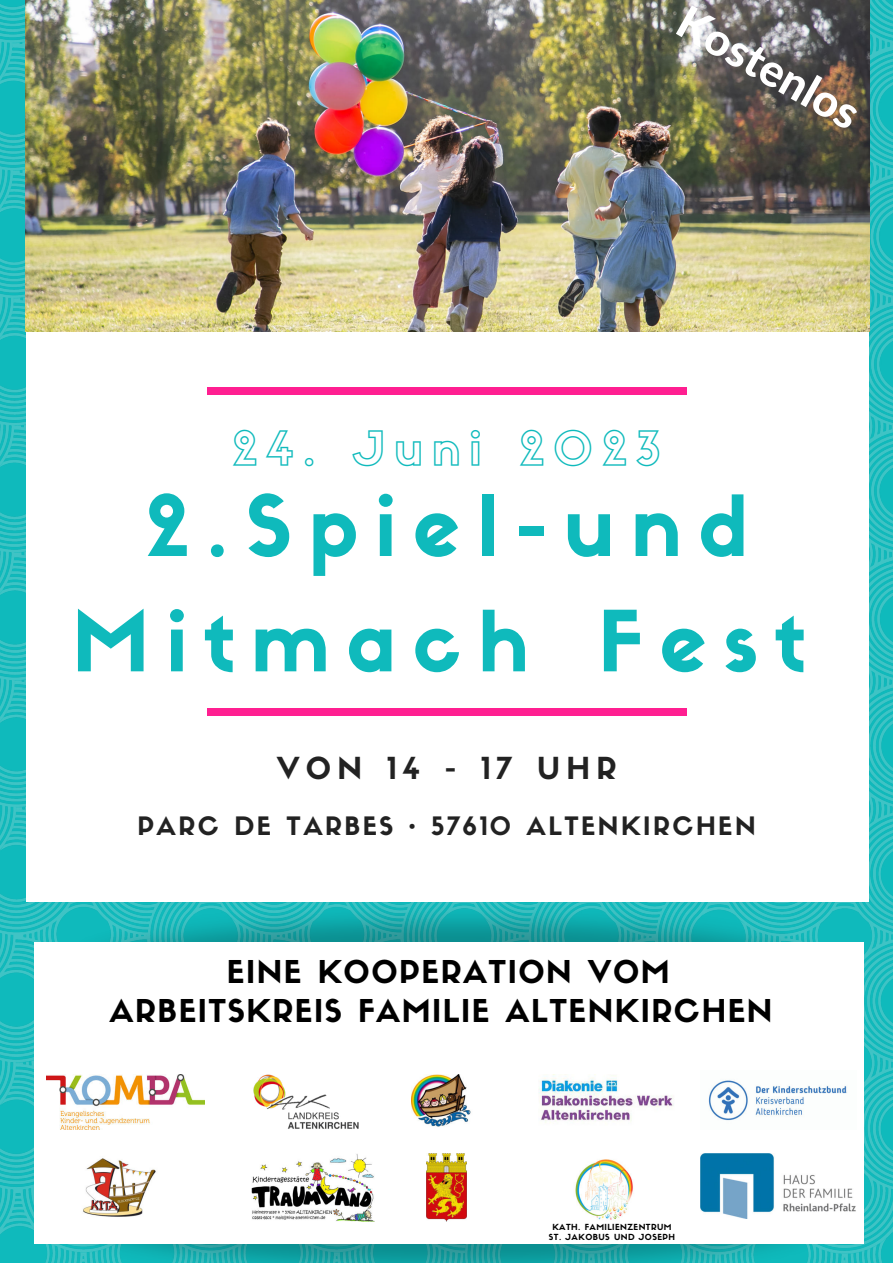
<style>
.page{position:relative;width:893px;height:1263px;background:#fff}
.page>*{position:absolute;margin:0;border:0;box-sizing:border-box;transform-origin:0 0}
.t1{font:82.65px/115.3px "Sifonn Basic";letter-spacing:.21em;color:#0fbabc;text-align:center}
.t2{font:45.6px "Sifonn Basic Outline";letter-spacing:.21em;color:#0fbabc}
.t3{font:800 45px "Lato Latin";color:#fff}
.t4{font:30.9px/38.2px "Sifonn Basic";letter-spacing:.05em;color:#000;text-align:center}
.t5{font:29.78px "Sifonn Basic";letter-spacing:.21em;color:#222}
.t6{font:24.9px "Sifonn Basic";letter-spacing:.1em;color:#222}
.t7{font:8.25px/10.1px "Sifonn Basic";letter-spacing:.05em;color:#000;text-align:center}
</style>
<div class="page">
<img style="left:0;top:0;width:893px;height:1263px">
<div style="left:27px;top:0;width:842px;height:902px;background:#fff"></div>
<img style="left:26px;top:0;width:843px;height:332px">
<div style="left:207px;top:387px;width:479px;height:8px;background:#ff1f91"></div>
<div style="left:207px;top:708px;width:479px;height:8px;background:#ff1f91"></div>
<img style="left:16px;top:1165px;width:865px;height:98px">
<img style="left:16px;top:864px;width:865px;height:157px">
<div style="left:34px;top:942px;width:829px;height:302px;background:#fff"></div>
<img style="left:253px;top:1075px;width:106px;height:54px">
<img style="left:708px;top:1080px;width:139px;height:41px">
<img style="left:46px;top:1075px;width:159px;height:54px">
<img style="left:539px;top:1075px;width:135px;height:48px">
<img style="left:83px;top:1158px;width:73px;height:59px">
<img style="left:251px;top:1154px;width:123px;height:67px">
<img style="left:575px;top:1159px;width:58px;height:61px">
<img style="left:412px;top:1075px;width:59px;height:52px">
<img style="left:427px;top:1153px;width:39px;height:68px">
<img style="left:700px;top:1153px;width:156px;height:65px">
<h3 class="t3" style="left:693px;top:-5px;width:203px;rotate:29deg">Kostenlos</h3>
<h2 class="t2" style="left:233px;top:418px;width:429px">24. Juni 2023</h2>
<h1 class="t1" style="left:72px;top:468px;width:734px">2.Spiel-und<br>Mitmach Fest</h1>
<p class="t5" style="left:277px;top:748px;width:341px">VON 14 - 17 UHR</p>
<p class="t6" style="left:137px;top:809px;width:619px">PARC DE TARBES • 57610 ALTENKIRCHEN</p>
<p class="t4" style="left:110px;top:953px;width:664px">EINE KOOPERATION VOM<br>ARBEITSKREIS FAMILIE ALTENKIRCHEN</p>
<p class="t7" style="left:549px;top:1222px;width:127px">KATH. FAMILIENZENTRUM<br>ST. JAKOBUS UND JOSEPH</p>
</div>
